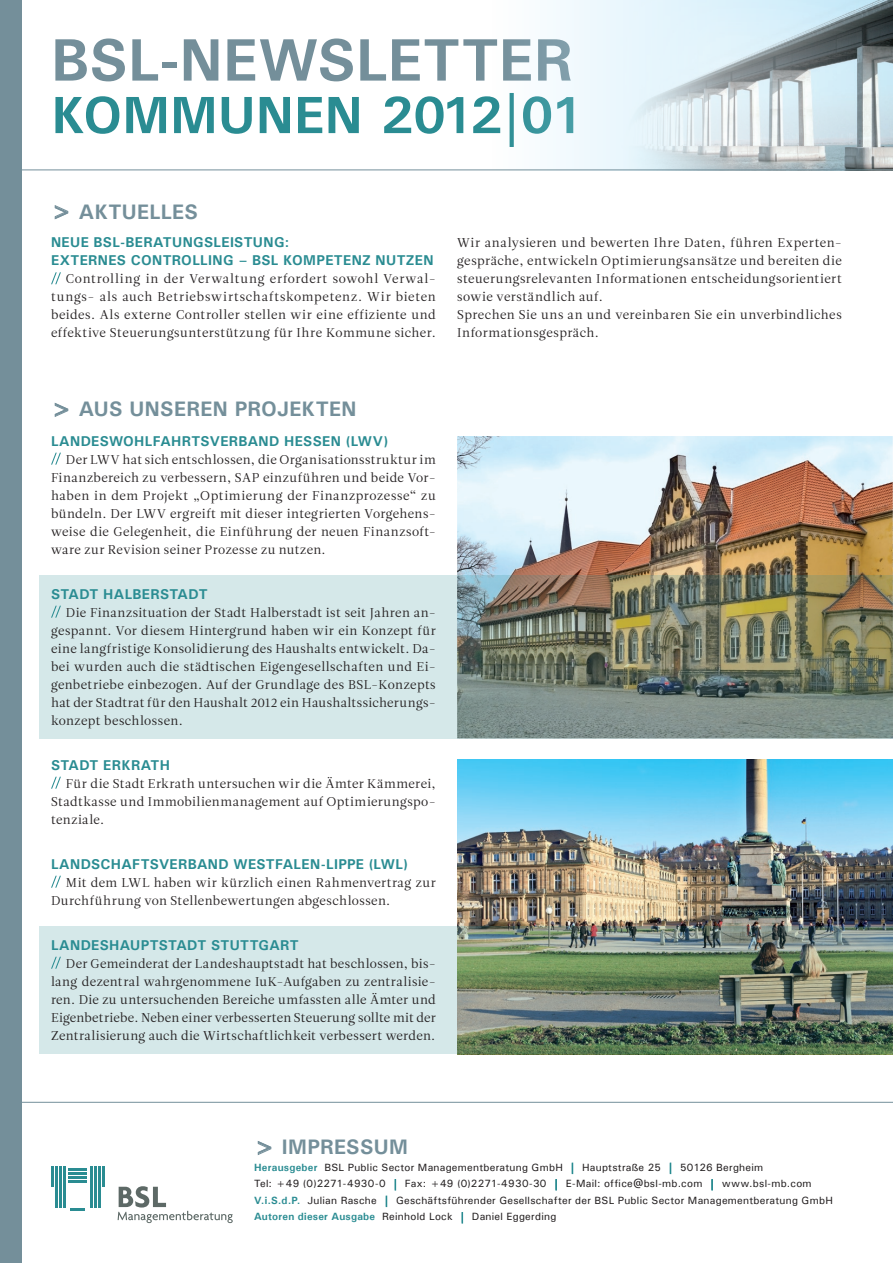
<style>
.page{position:relative;width:893px;height:1263px;background:#fff}
.page>*{position:absolute;margin:0;border:0;box-sizing:border-box;transform-origin:0 0}
.t1{font:700 60px "Univers";letter-spacing:.005em;color:#748f9a}
.t2{font:700 52.5px "Univers";color:#2a8c92}
.t3{font:700 21px "Univers";color:#748f9a}
.t4{font:700 14.25px "Univers";letter-spacing:.025em;color:#2a8c92}
.t5{font:12.75px/18px "Leitura Roman 1";letter-spacing:.03em;color:#231f20;text-align:justify}
.t6{font:500 10.5px/16.5px "Univers";letter-spacing:.025em;color:#231f20}
.s1{font-weight:700;color:#2a8c92}
</style>
<div class="page">
<div style="left:0;top:0;width:22px;height:1263px;background:#748f9a"></div>
<img style="left:493px;top:0;width:400px;height:170px">
<hr style="left:14px;top:170px;width:879px;height:1px;background:#748f9a">
<img style="left:457px;top:760px;width:436px;height:166px">
<svg style="left:54px;top:205px;width:15px;height:15px"></svg>
<svg style="left:54px;top:403px;width:15px;height:14px"></svg>
<svg style="left:51px;top:272px;width:10px;height:12px"></svg>
<svg style="left:258px;top:1141px;width:14px;height:14px"></svg>
<hr style="left:51px;top:1166px;width:2px;height:20px;background:#2a8c92">
<hr style="left:55px;top:1166px;width:2px;height:41px;background:#2a8c92">
<hr style="left:59px;top:1166px;width:2px;height:41px;background:#2a8c92">
<hr style="left:64px;top:1166px;width:2px;height:41px;background:#2a8c92">
<hr style="left:90px;top:1166px;width:2px;height:41px;background:#2a8c92">
<hr style="left:94px;top:1166px;width:2px;height:41px;background:#2a8c92">
<hr style="left:98px;top:1166px;width:2px;height:41px;background:#2a8c92">
<hr style="left:103px;top:1166px;width:2px;height:20px;background:#2a8c92">
<svg style="left:71px;top:1208px;width:14px;height:2px"></svg>
<svg style="left:69px;top:1168px;width:18px;height:14px"></svg>
<svg style="left:118px;top:1186px;width:115px;height:37px"></svg>
<img style="left:457px;top:436px;width:436px;height:139px">
<hr style="left:0;top:1102px;width:893px;height:1px;background:#748f9a">
<svg style="left:39px;top:575px;width:854px;height:163px;background:#a6b2a9"></svg>
<img style="left:39px;top:926px;width:854px;height:128px">
<svg style="left:51px;top:453px;width:10px;height:12px"></svg>
<svg style="left:51px;top:606px;width:10px;height:12px"></svg>
<svg style="left:51px;top:777px;width:10px;height:12px"></svg>
<svg style="left:51px;top:876px;width:10px;height:12px"></svg>
<svg style="left:51px;top:957px;width:10px;height:12px"></svg>
<h1 class="t1" style="left:51px;top:22px;width:523px">BSL-NEWSLETTER</h1>
<h2 class="t2" style="left:51px;top:82px;width:534px">KOMMUNEN 2012|01</h2>
<h3 class="t3" style="left:51px;top:198px;width:42px">&gt; AKTUELLES</h3>
<p class="t4" style="left:51px;top:233px;width:21px">NEUE</p>
<p class="t4" style="left:94px;top:233px;width:80px">BSL-BERATUN</p>
<p class="t4" style="left:193px;top:233px;width:20px">GSLE</p>
<p class="t4" style="left:230px;top:233px;width:15px">ISTUN</p>
<p class="t4" style="left:274px;top:233px;width:17px">G:</p>
<p class="t4" style="left:51px;top:251px;width:30px">EXTERNES</p>
<p class="t4" style="left:131px;top:251px;width:21px">CONTROLL</p>
<p class="t4" style="left:208px;top:251px;width:95px">ING – BSL KOMPETEN</p>
<p class="t4" style="left:362px;top:251px;width:24px">Z NUT</p>
<p class="t4" style="left:406px;top:251px;width:19px">ZEN</p>
<p class="t5" style="left:51px;top:270px;width:386px;text-indent:15px">Controlling in der Verwaltung erfordert sowohl Verwal&shy;tungs- als auch Betriebswirtschaftskompetenz. Wir bieten beides. Als externe Controller stellen wir eine effiziente und effektive Steuerungsunterstützung für Ihre Kommune sicher.</p>
<p class="t5" style="left:457px;top:234px;width:386px;text-align:left">Wir analysieren und bewerten Ihre Daten, führen Experten&shy;gespräche, entwickeln Optimierungsansätze und bereiten die steuerungsrelevanten Informationen entscheidungsorientiert sowie verständlich auf.<br>Sprechen Sie uns an und vereinbaren Sie ein unverbindliches Informationsgespräch.</p>
<h3 class="t3" style="left:51px;top:396px;width:43px">&gt; AUS</h3>
<h3 class="t3" style="left:130px;top:396px;width:15px">UNSEREN</h3>
<h3 class="t3" style="left:235px;top:396px;width:69px">PROJEKTEN</h3>
<p class="t4" style="left:51px;top:432px;width:52px">LANDESWO</p>
<p class="t4" style="left:134px;top:432px;width:58px">HLFAHRTSVERB</p>
<p class="t4" style="left:248px;top:432px;width:47px">AND HESSEN</p>
<p class="t4" style="left:346px;top:432px;width:44px">(LWV)</p>
<p class="t5" style="left:51px;top:450px;width:386px;text-indent:15px">Der LWV hat sich entschlossen, die Organisationsstruktur im Finanzbereich zu verbessern, SAP einzuführen und beide Vor&shy;haben in dem Projekt „Optimierung der Finanzprozesse“ zu bündeln. Der LWV ergreift mit dieser integrierten Vorgehens&shy;weise die Gelegenheit, die Einführung der neuen Finanzsoft&shy;ware zur Revision seiner Prozesse zu nutzen.</p>
<p class="t4" style="left:51px;top:585px;width:84px">STADT HALBERST</p>
<p class="t4" style="left:178px;top:585px;width:28px">ADT</p>
<p class="t5" style="left:51px;top:603px;width:386px;text-indent:15px">Die Finanzsituation der Stadt Halberstadt ist seit Jahren an&shy;gespannt. Vor diesem Hintergrund haben wir ein Konzept für eine langfristige Konsolidierung des Haushalts entwickelt. Da&shy;bei wurden auch die städtischen Eigengesellschaften und Ei&shy;genbetriebe einbezogen. Auf der Grundlage des BSL-Konzepts hat der Stadtrat für den Haushalt 2012 ein Haushaltssicherungs&shy;konzept beschlossen.</p>
<p class="t4" style="left:51px;top:756px;width:71px">STADT ERKR</p>
<p class="t4" style="left:141px;top:756px;width:31px">AT H</p>
<p class="t5" style="left:51px;top:774px;width:386px;text-indent:15px">Für die Stadt Erkrath untersuchen wir die Ämter Kämmerei, Stadtkasse und Immobilienmanagement auf Optimierungspo&shy;tenziale.</p>
<p class="t4" style="left:51px;top:855px;width:100px">LANDSCHAFTSVERB</p>
<p class="t4" style="left:197px;top:855px;width:61px">AND WEST</p>
<p class="t4" style="left:275px;top:855px;width:28px">FALEN</p>
<p class="t4" style="left:321px;top:855px;width:27px">-LIPPE</p>
<p class="t4" style="left:369px;top:855px;width:40px">(LWL)</p>
<p class="t5" style="left:51px;top:873px;width:386px;text-indent:15px">Mit dem LWL haben wir kürzlich einen Rahmenvertrag zur<br>Durchführung von Stellenbewertungen abgeschlossen.</p>
<p class="t4" style="left:51px;top:936px;width:90px">LANDESHAUPTST</p>
<p class="t4" style="left:176px;top:936px;width:55px">ADT STUTT</p>
<p class="t4" style="left:259px;top:936px;width:32px">GART</p>
<p class="t5" style="left:51px;top:954px;width:386px;text-indent:15px">Der Gemeinderat der Landeshauptstadt hat beschlossen, bis&shy;lang dezentral wahrgenommene IuK-Aufgaben zu zentralisie&shy;ren. Die zu untersuchenden Bereiche umfassten alle Ämter und Eigenbetriebe. Neben einer verbesserten Steuerung sollte mit der Zentralisierung auch die Wirtschaftlichkeit verbessert werden.</p>
<h3 class="t3" style="left:254px;top:1134px;width:43px">&gt; IMPRESSUM</h3>
<p class="t6" style="left:254px;top:1159px;width:580px"><span class="s1">HERAUSGEBER</span> BSL Public Sector Managementberatung GmbH <span class="s1">|</span> Hauptstraße 25 <span class="s1">|</span> 50126 Bergheim<br>Tel: +49 (0)2271-4930-0 <span class="s1">|</span> Fax: +49 (0)2271-4930-30 <span class="s1">|</span> E-Mail: office@bsl-mb.com <span class="s1">|</span> www.bsl-mb.com <span class="s1">V.I.S.D.P.</span> Julian Rasche <span class="s1">|</span> Geschäftsführender Gesellschafter der BSL Public Sector Managementberatung GmbH <span class="s1">AUTOREN DIESER AUSGABE</span> Reinhold Lock <span class="s1">|</span> Daniel Eggerding</p>
</div>
